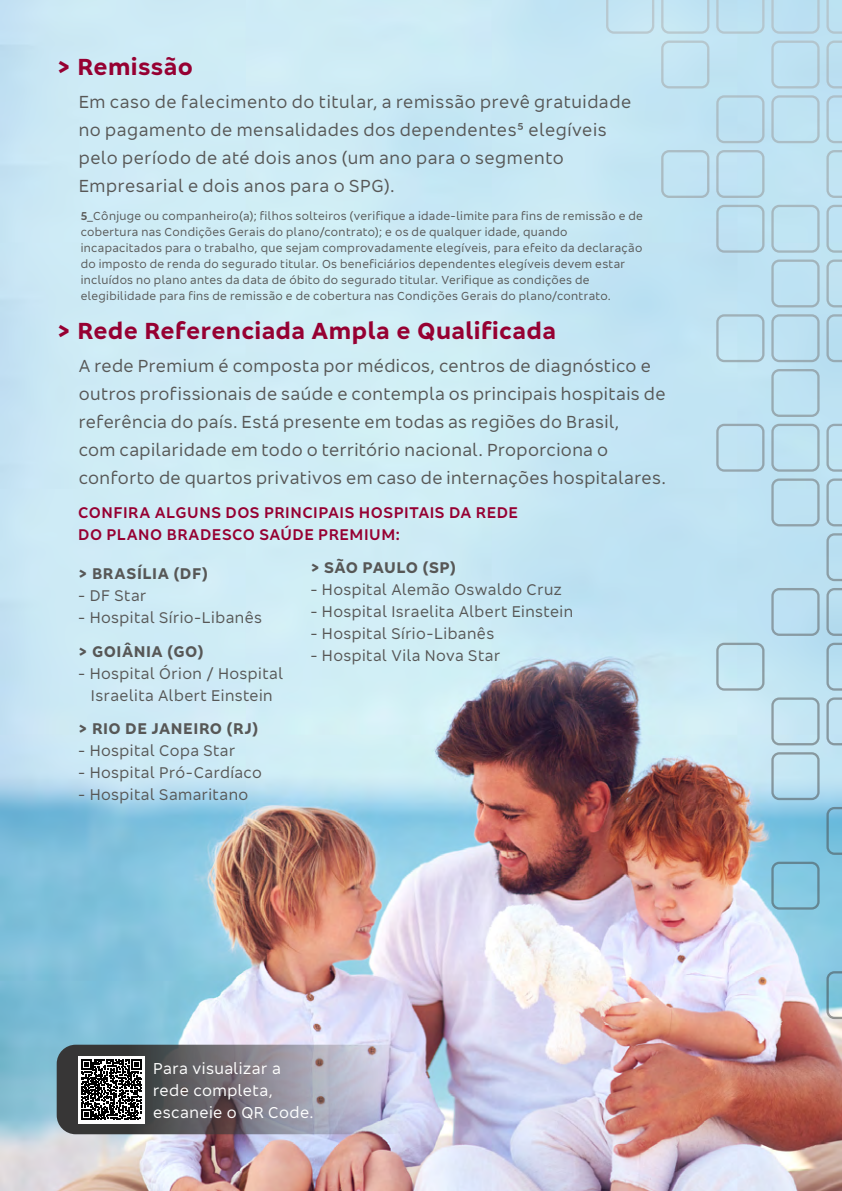
<style>
.page{position:relative;width:842px;height:1191px;background:#fff}
.page>*{position:absolute;margin:0;border:0;box-sizing:border-box;transform-origin:0 0}
.t1{font:700 24px "Bradesco Sans";letter-spacing:.015em;color:#960032}
.t2{font:18px/28px "Bradesco Sans";letter-spacing:.025em;color:#575756}
.t3{font:16.2px/22px "Bradesco Sans";letter-spacing:.03em;color:#fff}
.t4{font:16px/22px "Bradesco Sans";letter-spacing:.03em;color:#575756;text-align:center}
.t5{font:600 16px/22px "Bradesco Sans";letter-spacing:.03em;color:#960032}
.t6{font:700 16px "Bradesco Sans";letter-spacing:.035em;color:#575756}
.t7{font:700 16px "Bradesco Sans";letter-spacing:.015em;color:#575756}
.t8{font:12px/16px "Bradesco Sans";letter-spacing:.03em;color:#575756}
.s1{font-weight:600}
</style>
<div class="page">
<img style="left:0;top:0;width:842px;height:1191px">
<img style="left:495px;top:0;width:347px;height:1135px">
<svg style="left:57px;top:1044px;width:354px;height:90px;background:#85848f"></svg>
<div style="left:78px;top:1055px;width:66px;height:68px;background:#fff"></div>
<svg style="left:81px;top:1059px;width:61px;height:61px"></svg>
<h1 class="t1" style="left:57px;top:51px;width:138px">&gt; Remissão</h1>
<h2 class="t2" style="left:79px;top:87px;width:554px">Em caso de falecimento do titular, a remissão prevê gratuidade no pagamento de mensalidades dos dependentes⁵ elegíveis pelo período de até dois anos (um ano para o segmento Empresarial e dois anos para o SPG).</h2>
<p class="t8" style="left:81px;top:207px;width:564px"><span class="s1">5</span>_Cônjuge ou companheiro(a); filhos solteiros (verifique a idade-limite para fins de remissão e de cobertura nas Condições Gerais do plano/contrato); e os de qualquer idade, quando incapacitados para o trabalho, que sejam comprovadamente elegíveis, para efeito da declaração do imposto de renda do segurado titular. Os beneficiários dependentes elegíveis devem estar incluídos no plano antes da data de óbito do segurado titular. Verifique as condições de elegibilidade para fins de remissão e de cobertura nas Condições Gerais do plano/contrato.</p>
<h1 class="t1" style="left:57px;top:315px;width:501px">&gt; Rede Referenciada Ampla e Qualificada</h1>
<p class="t2" style="left:79px;top:351px;width:589px">A rede Premium é composta por médicos, centros de diagnóstico e outros profissionais de saúde e contempla os principais hospitais de referência do país. Está presente em todas as regiões do Brasil,<br>com capilaridade em todo o território nacional. Proporciona o conforto de quartos privativos em caso de internações hospitalares.</p>
<h3 class="t5" style="left:78px;top:501px;width:441px">CONFIRA ALGUNS DOS PRINCIPAIS HOSPITAIS DA REDE<br>DO PLANO BRADESCO SAÚDE PREMIUM:</h3>
<h3 class="t6" style="left:78px;top:563px;width:131px">&gt; BRASÍLIA (DF)</h3>
<h3 class="t4" style="left:78px;top:584px;width:70px">- DF Star</h3>
<h3 class="t4" style="left:78px;top:606px;width:185px">- Hospital Sírio-Libanês</h3>
<h3 class="t6" style="left:78px;top:641px;width:127px">&gt; GOIÂNIA (GO)</h3>
<h3 class="t4" style="left:78px;top:661px;width:206px">- Hospital Órion / Hospital<br>Israelita Albert Einstein</h3>
<h3 class="t6" style="left:78px;top:718px;width:182px">&gt; RIO DE JANEIRO (RJ)</h3>
<h3 class="t4" style="left:78px;top:739px;width:159px">- Hospital Copa Star</h3>
<h3 class="t4" style="left:78px;top:761px;width:185px">- Hospital Pró-Cardíaco</h3>
<h3 class="t4" style="left:78px;top:783px;width:172px">- Hospital Samaritano</h3>
<h3 class="t7" style="left:310px;top:557px;width:147px">&gt; SÃO PAULO (SP)</h3>
<h3 class="t4" style="left:310px;top:578px;width:253px">- Hospital Alemão Oswaldo Cruz</h3>
<h3 class="t4" style="left:310px;top:600px;width:264px">- Hospital Israelita Albert Einstein</h3>
<h3 class="t4" style="left:310px;top:622px;width:185px">- Hospital Sírio-Libanês</h3>
<h3 class="t4" style="left:310px;top:644px;width:191px">- Hospital Vila Nova Star</h3>
<h3 class="t3" style="left:153px;top:1056px;width:162px">Para visualizar a rede completa, escaneie o QR Code.</h3>
</div>
